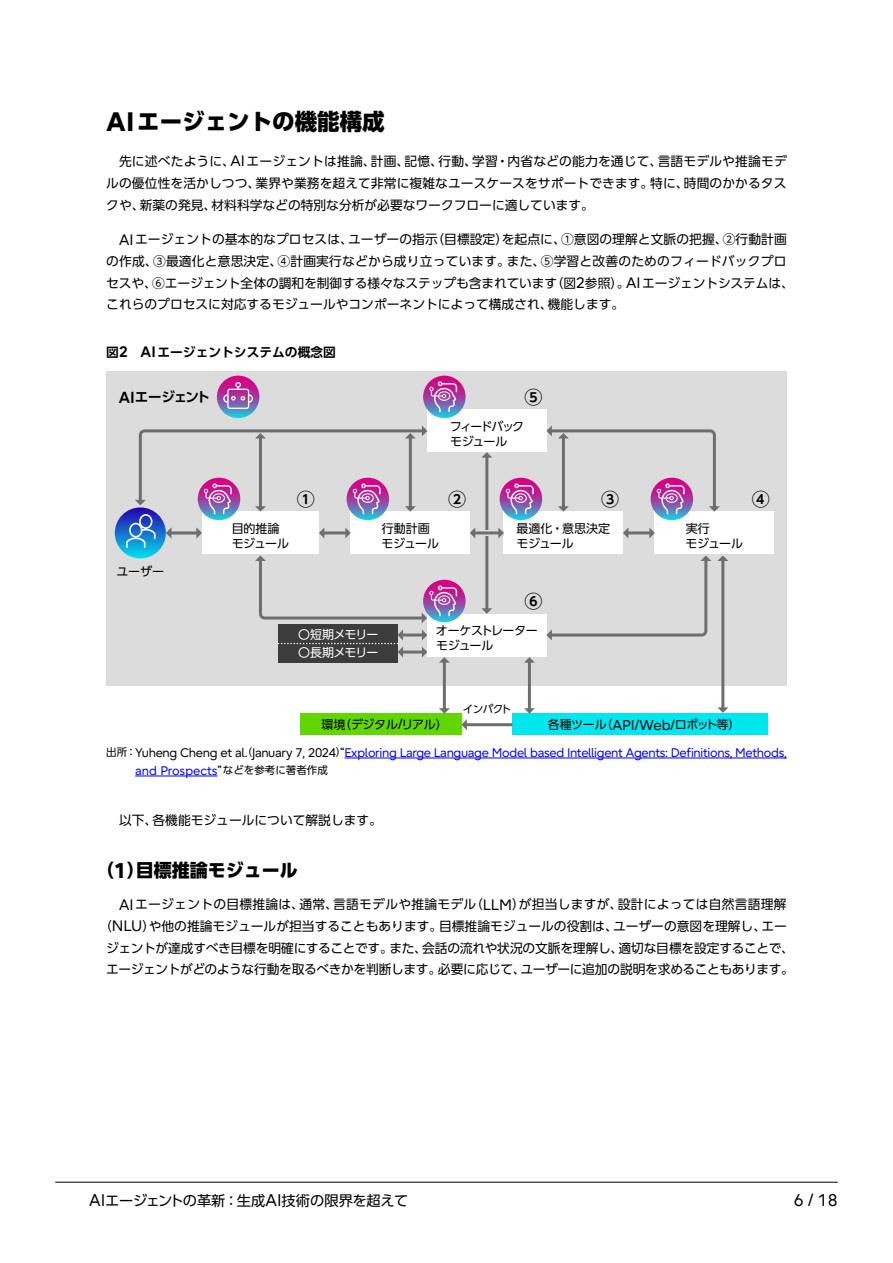
<style>
.page{position:relative;width:893px;height:1263px;background:#fff}
.page>*{position:absolute;margin:0;border:0;box-sizing:border-box;transform-origin:0 0}
.t1{font:800 22.5px "UD Shin Go Pro";color:#000}
.t2{font:800 18px "UD Shin Go Pro";color:#000}
.t3{font:700 18px "UD Shin Go Pro De";color:#000}
.t4{font:16.8px "Fujitsu Infinity Pro";color:#000}
.t5{font:14.25px "UD Shin Go Pro";letter-spacing:-.02em;color:#000}
.t6{font:700 13.5px "UD Shin Go Pro De";letter-spacing:-.09em;color:#000}
.t7{font:12.75px/21.8px "UD Shin Go Pro";color:#000;text-align:justify}
.t8{font:12.75px "UD Shin Go Pro";letter-spacing:-.035em;color:#000}
.t9{font:12.75px "UD Shin Go Pro";letter-spacing:.02em;color:#000}
.t10{font:700 12.75px "UD Shin Go Pro De";color:#000}
.t11{font:12.45px/18px "Fujitsu Infinity Pro";letter-spacing:-.025em;color:#00e}
.t12{font:12px/15px "UD Shin Go Pro";letter-spacing:-.04em;color:#000}
.t13{font:12px/15px "UD Shin Go Pro";color:#000}
.t14{font:12px/18.8px "UD Shin Go Pro";letter-spacing:-.06em;color:#fff}
.t15{font:12px/15px "UD Shin Go Pro";letter-spacing:-.105em;color:#000}
.t16{font:12px/15px "UD Shin Go Pro";letter-spacing:-.005em;color:#000}
.t17{font:10.5px "UD Shin Go Pro";letter-spacing:-.06em;color:#000}
.s1{font-family:"Fujitsu Infinity Pro";font-size:26.55px}
.s2{font-family:"Fujitsu Infinity Pro";font-size:15px}
.s3{font-family:"Fujitsu Infinity Pro";font-size:15.9px}
.s4{font-family:"Fujitsu Infinity Pro";font-size:14.1px}
.s5{font-family:"UD Shin Go Pro";font-size:10.5px;color:#000}
.s6{color:#000}
.s7{font-family:"Fujitsu Infinity Pro";font-size:21.3px}
.s8{font-family:"Fujitsu Infinity Pro";font-size:16.8px}
</style>
<div class="page">
<hr style="left:55px;top:1182px;width:783px;height:1px;background:#000">
<hr style="left:345px;top:758px;width:442px;height:1px;background:#00e">
<hr style="left:135px;top:776px;width:82px;height:1px;background:#00e">
<div style="left:106px;top:371px;width:681px;height:315px;background:#dcdcdc"></div>
<div style="left:427px;top:410px;width:119px;height:42px;background:#fff"></div>
<div style="left:202px;top:512px;width:117px;height:42px;background:#fff"></div>
<div style="left:300px;top:714px;width:161px;height:21px;background:#61d600"></div>
<div style="left:512px;top:714px;width:255px;height:21px;background:#00e7ef"></div>
<div style="left:351px;top:512px;width:119px;height:42px;background:#fff"></div>
<div style="left:504px;top:512px;width:119px;height:42px;background:#fff"></div>
<div style="left:655px;top:512px;width:119px;height:42px;background:#fff"></div>
<div style="left:427px;top:614px;width:119px;height:42px;background:#fff"></div>
<div style="left:279px;top:624px;width:119px;height:39px;background:#3c3c3c"></div>
<svg style="left:115px;top:507px;width:51px;height:51px"></svg>
<div style="left:129px;top:523px;width:13px;height:15px;border:2px solid #fff;border-radius:50%"></div>
<svg style="left:125px;top:528px;width:31px;height:21px"></svg>
<div style="left:139px;top:514px;width:13px;height:15px;border:2px solid #fff;border-radius:50%"></div>
<svg style="left:198px;top:478px;width:42px;height:42px"></svg>
<svg style="left:347px;top:478px;width:42px;height:42px"></svg>
<svg style="left:500px;top:478px;width:42px;height:42px"></svg>
<svg style="left:506px;top:483px;width:28px;height:31px"></svg>
<svg style="left:651px;top:478px;width:42px;height:42px"></svg>
<svg style="left:423px;top:376px;width:43px;height:42px"></svg>
<svg style="left:429px;top:381px;width:28px;height:31px"></svg>
<svg style="left:423px;top:580px;width:43px;height:42px"></svg>
<svg style="left:546px;top:555px;width:165px;height:85px"></svg>
<svg style="left:255px;top:555px;width:202px;height:68px"></svg>
<hr style="left:171px;top:531px;width:26px;height:3px;background:#6d6e70">
<svg style="left:166px;top:528px;width:5px;height:10px"></svg>
<svg style="left:196px;top:527px;width:6px;height:12px"></svg>
<svg style="left:135px;top:425px;width:292px;height:89px"></svg>
<svg style="left:546px;top:425px;width:174px;height:89px"></svg>
<hr style="left:485px;top:457px;width:3px;height:152px;background:#6d6e70">
<svg style="left:481px;top:452px;width:11px;height:6px"></svg>
<svg style="left:481px;top:608px;width:11px;height:6px"></svg>
<hr style="left:443px;top:662px;width:3px;height:47px;background:#6d6e70">
<svg style="left:439px;top:657px;width:11px;height:6px"></svg>
<svg style="left:439px;top:708px;width:11px;height:6px"></svg>
<hr style="left:528px;top:662px;width:3px;height:47px;background:#6d6e70">
<svg style="left:524px;top:657px;width:11px;height:6px"></svg>
<svg style="left:524px;top:708px;width:11px;height:6px"></svg>
<hr style="left:721px;top:560px;width:3px;height:148px;background:#6d6e70">
<svg style="left:717px;top:555px;width:11px;height:6px"></svg>
<svg style="left:717px;top:707px;width:11px;height:6px"></svg>
<hr style="left:324px;top:531px;width:22px;height:3px;background:#6d6e70">
<svg style="left:319px;top:528px;width:5px;height:10px"></svg>
<svg style="left:345px;top:527px;width:6px;height:11px"></svg>
<hr style="left:402px;top:633px;width:21px;height:3px;background:#6d6e70">
<svg style="left:422px;top:630px;width:5px;height:10px"></svg>
<hr style="left:402px;top:650px;width:21px;height:3px;background:#6d6e70">
<svg style="left:279px;top:630px;width:124px;height:27px"></svg>
<svg style="left:422px;top:647px;width:5px;height:10px"></svg>
<hr style="left:466px;top:723px;width:46px;height:3px;background:#6d6e70">
<svg style="left:461px;top:719px;width:6px;height:11px"></svg>
<hr style="left:628px;top:531px;width:22px;height:3px;background:#6d6e70">
<svg style="left:623px;top:528px;width:5px;height:10px"></svg>
<svg style="left:649px;top:527px;width:6px;height:11px"></svg>
<svg style="left:217px;top:376px;width:42px;height:42px"></svg>
<svg style="left:223px;top:382px;width:30px;height:27px"></svg>
<div style="left:470px;top:530px;width:34px;height:6px;background:#a7a8a9"></div>
<hr style="left:475px;top:531px;width:24px;height:3px;background:#6d6e70">
<svg style="left:470px;top:528px;width:5px;height:10px"></svg>
<svg style="left:498px;top:527px;width:6px;height:11px"></svg>
<h1 class="t1" style="left:106px;top:103px;width:280px"><span class="s1">AI</span>エージェントの機能構成</h1>
<p class="t7" style="left:106px;top:150px;width:682px;text-indent:13px">先に述べたように、<span class="s2">AI</span>エージェントは推論、計画、記憶、行動、学習・内省などの能力を通じて、言語モデルや推論モデルの優位性を活かしつつ、業界や業務を超えて非常に複雑なユースケースをサポートできます。特に、時間のかかるタスクや、新薬の発見、材料科学などの特別な分析が必要なワークフローに適しています。</p>
<p class="t7" style="left:106px;top:228px;width:689px;text-align:left;text-indent:13px"><span class="s2">AI</span>エージェントの基本的なプロセスは、ユーザーの指示（目標設定）を起点に、①意図の理解と文脈の把握、②行動計画の作成、③最適化と意思決定、④計画実行などから成り立っています。また、⑤学習と改善のためのフィードバックプロセスや、⑥エージェント全体の調和を制御する様々なステップも含まれています（図<span class="s2">2</span>参照）。<span class="s2">AI</span>エージェントシステムは、これらのプロセスに対応するモジュールやコンポーネントによって構成され、機能します。</p>
<p class="t10" style="left:106px;top:341px;width:231px">図<span class="s2">2 AI</span>エージェントシステムの概念図</p>
<p class="t6" style="left:119px;top:386px;width:93px"><span class="s3">AI</span>エージェント</p>
<h2 class="t3" style="left:525px;top:383px;width:19px">⑤</h2>
<p class="t12" style="left:116px;top:563px;width:49px">ユーザー</p>
<p class="t15" style="left:450px;top:419px;width:76px">フィードバックモジュール</p>
<h2 class="t3" style="left:297px;top:485px;width:19px">①</h2>
<h2 class="t3" style="left:448px;top:485px;width:19px">②</h2>
<h2 class="t3" style="left:601px;top:485px;width:19px">③</h2>
<p class="t16" style="left:232px;top:520px;width:59px">目的推論モジュール</p>
<p class="t13" style="left:382px;top:520px;width:59px">行動計画モジュール</p>
<p class="t13" style="left:516px;top:520px;width:95px">最適化・意思決定モジュール</p>
<p class="t12" style="left:686px;top:520px;width:59px">実行<br>モジュール</p>
<h2 class="t3" style="left:752px;top:485px;width:19px">④</h2>
<p class="t14" style="left:298px;top:624px;width:82px">〇短期メモリー〇長期メモリー</p>
<h2 class="t3" style="left:525px;top:587px;width:19px">⑥</h2>
<p class="t12" style="left:436px;top:623px;width:103px">オーケストレーターモジュール</p>
<p class="t12" style="left:322px;top:717px;width:128px">環境（デジタル<span class="s4">/</span>リアル）</p>
<p class="t17" style="left:463px;top:701px;width:50px">インパクト</p>
<p class="t12" style="left:548px;top:717px;width:194px">各種ツール（<span class="s4">API/Web/</span>ロボット等）</p>
<p class="t11" style="left:135px;top:743px;width:653px;text-indent:-29px"><span class="s5">出所：</span> <span class="s6">Yuheng Cheng et al.</span><span class="s5">（</span><span class="s6">January 7, 2024</span><span class="s5">）“</span>Exploring Large Language Model based Intelligent Agents: Definitions, Methods, and Prospects<span class="s5">”などを参考に著者作成</span></p>
<p class="t7" style="left:119px;top:809px;width:264px">以下、各機能モジュールについて解説します。</p>
<h2 class="t2" style="left:96px;top:855px;width:203px">（<span class="s7">1</span>）目標推論モジュール</h2>
<p class="t9" style="left:119px;top:894px;width:669px"><span class="s2">AI</span>エージェントの目標推論は、通常、言語モデルや推論モデル（<span class="s2">LLM</span>）が担当しますが、設計によっては自然言語理解</p>
<p class="t7" style="left:99px;top:915px;width:689px">（<span class="s2">NLU</span>）や他の推論モジュールが担当することもあります。目標推論モジュールの役割は、ユーザーの意図を理解し、エー</p>
<p class="t7" style="left:106px;top:937px;width:689px">ジェントが達成すべき目標を明確にすることです。また、会話の流れや状況の文脈を理解し、適切な目標を設定することで、</p>
<p class="t8" style="left:106px;top:959px;width:689px">エージェントがどのような行動を取るべきかを判断します。必要に応じて、ユーザーに追加の説明を求めることもあります。</p>
<p class="t5" style="left:89px;top:1189px;width:320px"><span class="s8">AI</span>エージェントの革新：生成<span class="s8">AI</span>技術の限界を超えて</p>
<h3 class="t4" style="left:794px;top:1189px;width:46px">6 / 18</h3>
</div>
